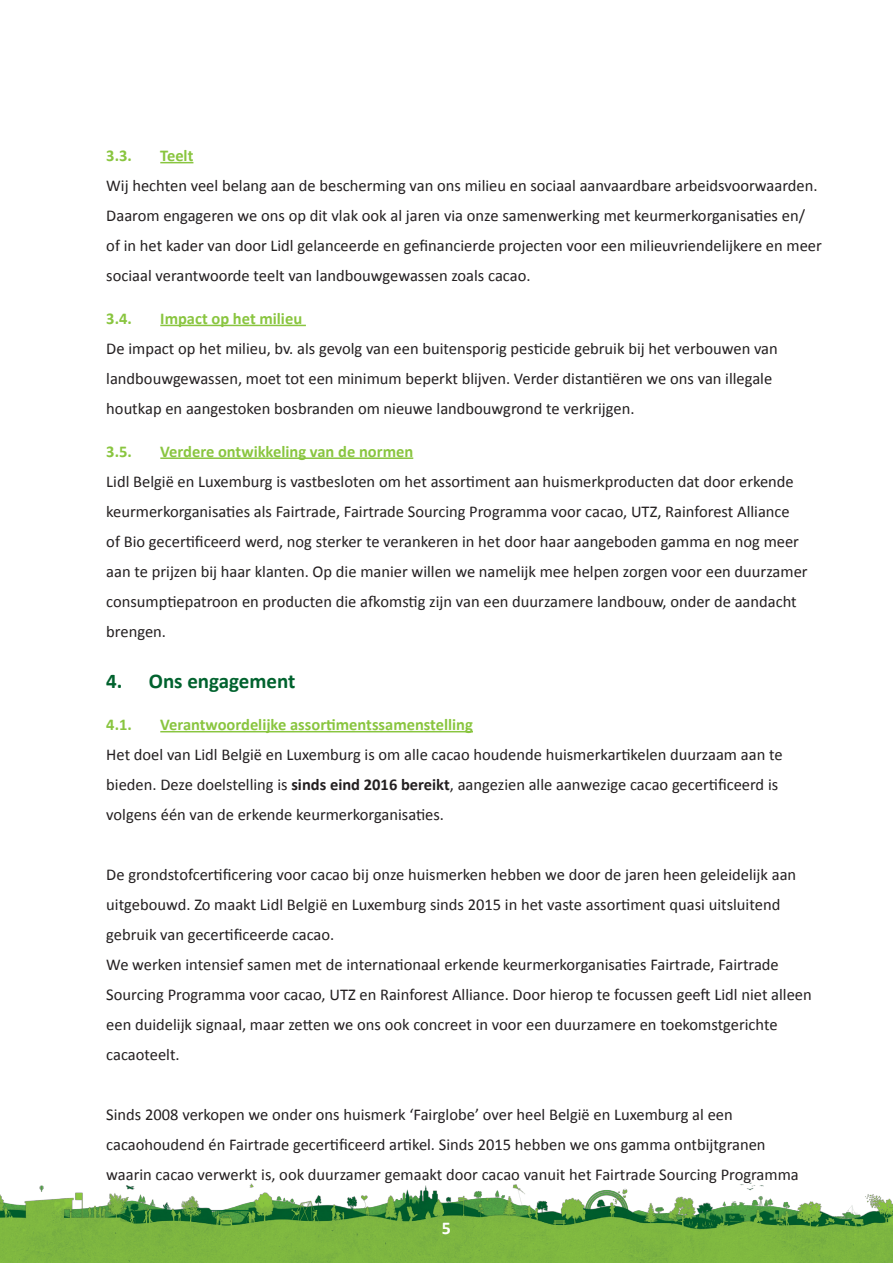
<style>
.page{position:relative;width:893px;height:1263px;background:#fff}
.page>*{position:absolute;margin:0;border:0;box-sizing:border-box;transform-origin:0 0}
.t1{font:700 21px "Calibri";color:#00622e}
.t2{font:700 18px "Calibri";color:#fff}
.TEKST{font:16.5px/30px "Calibri";color:#231f20}
.t3{font:700 16.5px "Calibri";color:#89c53f}
.s1{font-weight:700}
</style>
<div class="page">
<hr style="left:160px;top:162px;width:33px;height:1px;background:#89c53f">
<hr style="left:160px;top:325px;width:146px;height:1px;background:#89c53f">
<hr style="left:160px;top:457px;width:253px;height:2px;background:#89c53f">
<hr style="left:160px;top:731px;width:313px;height:1px;background:#89c53f">
<img style="left:0;top:1182px;width:893px;height:81px">
<p class="t3" style="left:106px;top:145px;width:27px">3.3.</p>
<p class="t3" style="left:160px;top:145px;width:35px">Teelt</p>
<p class="TEKST" style="left:106px;top:171px;width:717px">Wij hechten veel belang aan de bescherming van ons milieu en sociaal aanvaardbare arbeidsvoorwaarden.<br>Daarom engageren we ons op dit vlak ook al jaren via onze samenwerking met keurmerkorganisaties en/ of in het kader van door Lidl gelanceerde en gefinancierde projecten voor een milieuvriendelijkere en meer sociaal verantwoorde teelt van landbouwgewassen zoals cacao.</p>
<p class="t3" style="left:106px;top:308px;width:27px">3.4.</p>
<p class="t3" style="left:160px;top:308px;width:143px">Impact op het milieu</p>
<p class="TEKST" style="left:106px;top:334px;width:673px">De impact op het milieu, bv. als gevolg van een buitensporig pesticide gebruik bij het verbouwen van landbouwgewassen, moet tot een minimum beperkt blijven. Verder distantiëren we ons van illegale houtkap en aangestoken bosbranden om nieuwe landbouwgrond te verkrijgen.</p>
<p class="t3" style="left:106px;top:441px;width:27px">3.5.</p>
<p class="t3" style="left:160px;top:441px;width:254px">Verdere ontwikkeling van de normen</p>
<p class="TEKST" style="left:106px;top:466px;width:703px">Lidl België en Luxemburg is vastbesloten om het assortiment aan huismerkproducten dat door erkende keurmerkorganisaties als Fairtrade, Fairtrade Sourcing Programma voor cacao, UTZ, Rainforest Alliance<br>of Bio gecertificeerd werd, nog sterker te verankeren in het door haar aangeboden gamma en nog meer aan te prijzen bij haar klanten. Op die manier willen we namelijk mee helpen zorgen voor een duurzamer consumptiepatroon en producten die afkomstig zijn van een duurzamere landbouw, onder de aandacht brengen.</p>
<p class="t1" style="left:106px;top:667px;width:191px">4. Ons engagement</p>
<p class="t3" style="left:106px;top:714px;width:27px">4.1.</p>
<p class="t3" style="left:160px;top:714px;width:314px">Verantwoordelijke assortimentssamenstelling</p>
<p class="TEKST" style="left:106px;top:740px;width:678px">Het doel van Lidl België en Luxemburg is om alle cacao houdende huismerkartikelen duurzaam aan te bieden. Deze doelstelling is <span class="s1">sinds eind 2016 bereikt</span>, aangezien alle aanwezige cacao gecertificeerd is volgens één van de erkende keurmerkorganisaties.</p>
<p class="TEKST" style="left:106px;top:860px;width:691px">De grondstofcertificering voor cacao bij onze huismerken hebben we door de jaren heen geleidelijk aan uitgebouwd. Zo maakt Lidl België en Luxemburg sinds 2015 in het vaste assortiment quasi uitsluitend gebruik van gecertificeerde cacao.</p>
<p class="TEKST" style="left:106px;top:950px;width:707px">We werken intensief samen met de internationaal erkende keurmerkorganisaties Fairtrade, Fairtrade Sourcing Programma voor cacao, UTZ en Rainforest Alliance. Door hierop te focussen geeft Lidl niet alleen een duidelijk signaal, maar zetten we ons ook concreet in voor een duurzamere en toekomstgerichte cacaoteelt.</p>
<p class="TEKST" style="left:106px;top:1100px;width:694px">Sinds 2008 verkopen we onder ons huismerk ‘Fairglobe’ over heel België en Luxemburg al een cacaohoudend én Fairtrade gecertificeerd artikel. Sinds 2015 hebben we ons gamma ontbijtgranen waarin cacao verwerkt is, ook duurzamer gemaakt door cacao vanuit het Fairtrade Sourcing Programma</p>
<p class="t2" style="left:442px;top:1216px;width:11px">5</p>
</div>
